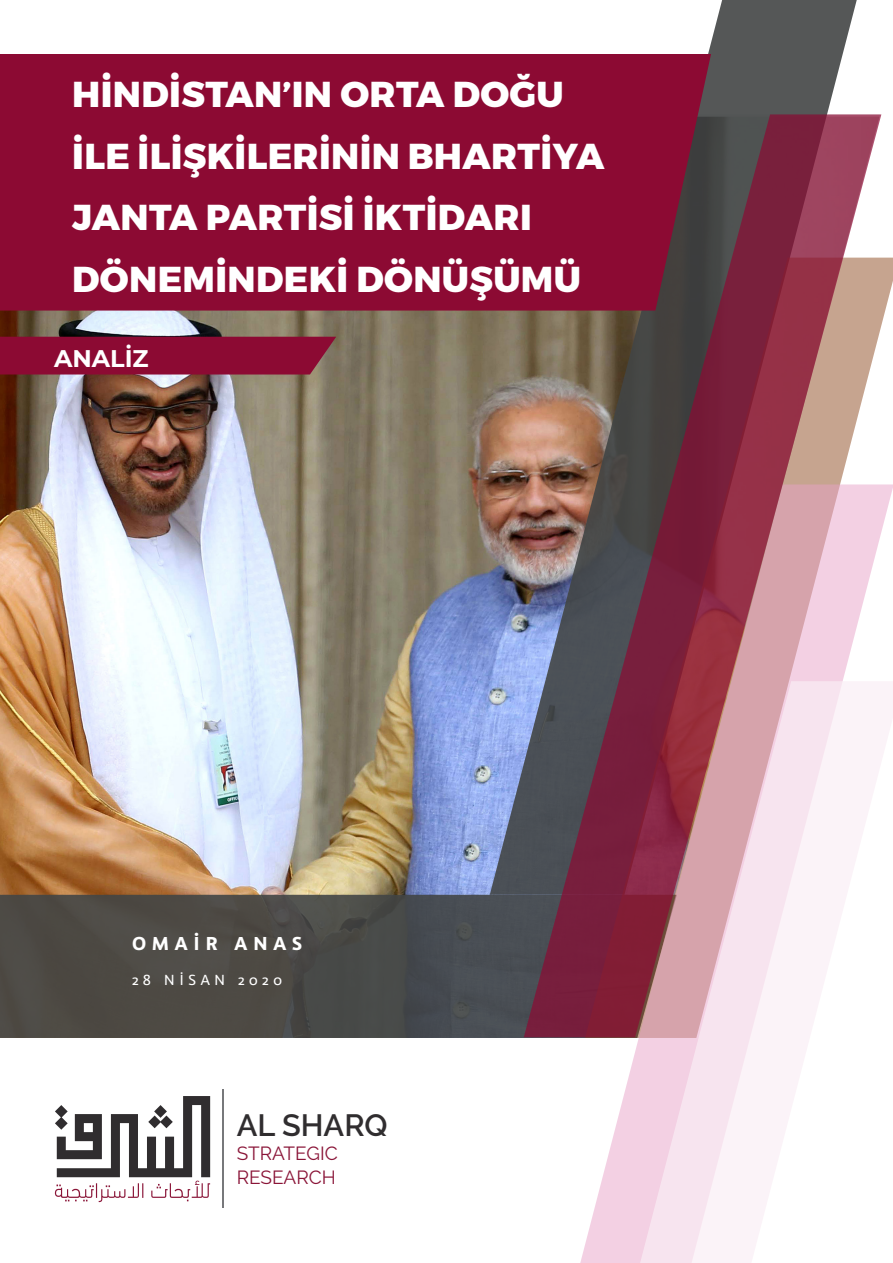
<style>
.page{position:relative;width:893px;height:1263px;background:#fff}
.page>*{position:absolute;margin:0;border:0;box-sizing:border-box;transform-origin:0 0}
.Magazine_Title{font:800 36px/61.5px "Montserrat";letter-spacing:.01em;color:#fff}
.t1{font:600 30.75px "Raleway";color:#302d2f}
.t2{font:700 24px "Montserrat";color:#fff}
.Subtitle{font:700 21px "Graublau Sans";letter-spacing:.27em;color:#fff}
.t3{font:19.05px/24px "Raleway";color:#8a1538}
.Subtitle-2{font:16.5px "Graublau Sans";letter-spacing:.265em;color:#fff}
</style>
<div class="page">
<img style="left:0;top:311px;width:490px;height:584px">
<svg style="left:0;top:895px;width:580px;height:143px;background:#4b4a48"></svg>
<svg style="left:490px;top:0;width:367px;height:895px"></svg>
<div style="left:0;top:54px;width:711px;height:257px;background:#8c0a33"></div>
<div style="left:0;top:337px;width:336px;height:37px;background:#8c0a33"></div>
<svg style="left:589px;top:682px;width:304px;height:581px"></svg>
<svg style="left:524px;top:114px;width:357px;height:923px;background:#9e6a77"></svg>
<hr style="left:222px;top:1090px;width:2px;height:118px;background:#77787b">
<svg style="left:55px;top:1096px;width:155px;height:106px"></svg>
<p class="Magazine_Title" style="left:72px;top:65px;width:534px">HINDISTAN’IN ORTA DOĞU<br>ILE İLIŞKILERININ BHARTIYA<br>JANTA PARTISI İKTIDARI<br>DÖNEMINDEKI DÖNÜŞÜMÜ</p>
<p class="t2" style="left:54px;top:341px;width:96px">ANALIZ</p>
<p class="Subtitle" style="left:132px;top:930px;width:172px">OMAIR ANAS</p>
<p class="Subtitle-2" style="left:132px;top:969px;width:152px">28 NISAN 2020</p>
<p class="t1" style="left:237px;top:1107px;width:152px">AL SHARQ</p>
<p class="t3" style="left:237px;top:1141px;width:102px">STRATEGIC<br>RESEARCH</p>
</div>
